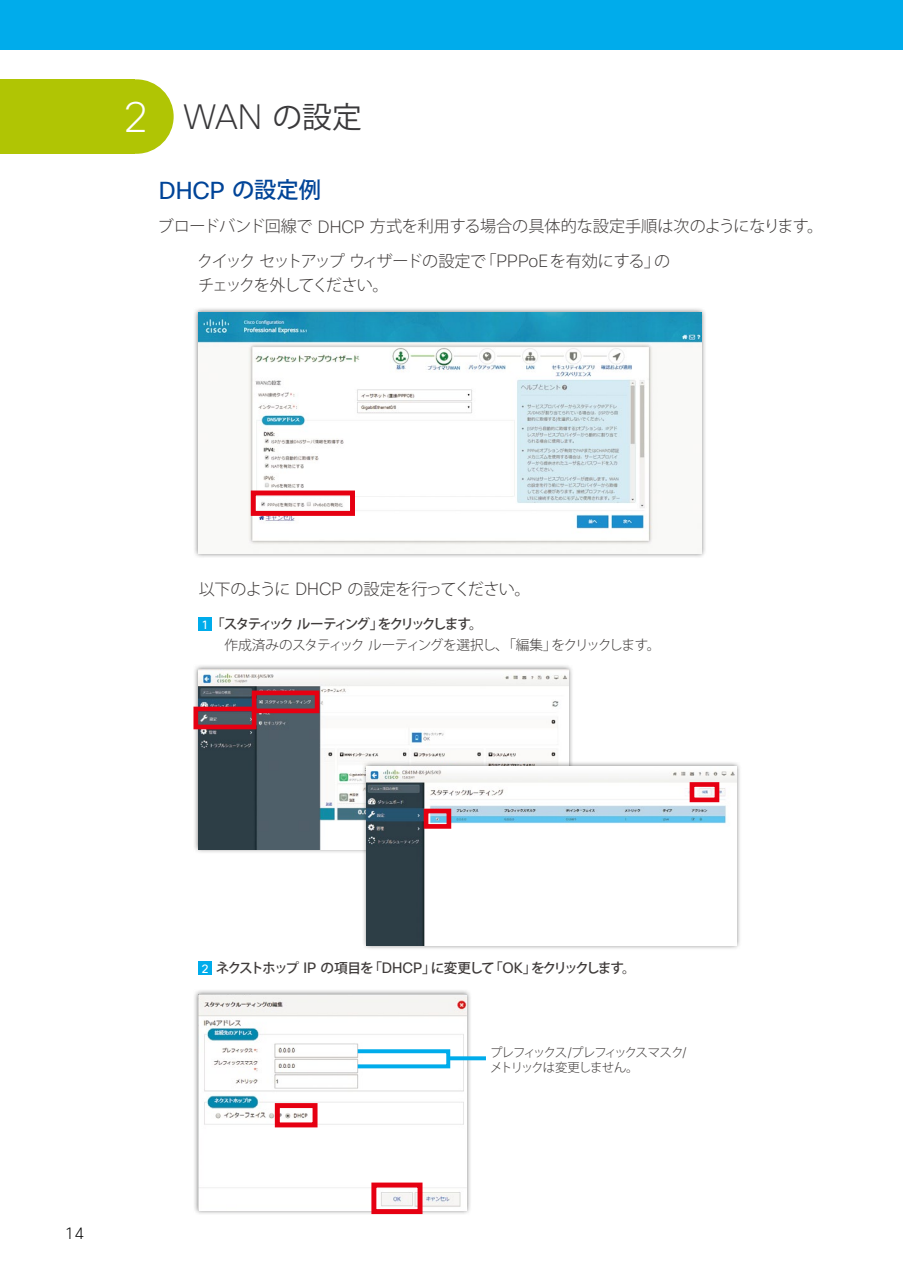
<style>
.page{position:relative;width:903px;height:1275px;background:#fff}
.page>*{position:absolute;margin:0;border:0;box-sizing:border-box;transform-origin:0 0}
.t1{font:200 34.3px "Cisco Sans";color:#3a393b}
.t2{font:23.8px "Cisco Sans";color:#004498}
.t3{font:200 16.45px "Cisco Sans";color:#000}
.t4{font:300 16.1px/23.6px "Koz Go Pro";letter-spacing:-.1em;color:#3e3a39}
.t5{font:300 16.1px "Koz Go Pro";letter-spacing:-.01em;color:#3e3a39}
.t6{font:300 16.1px "Koz Go Pro";letter-spacing:-.05em;color:#3e3a39}
.t7{font:300 13.65px/21.3px "Koz Go Pro";letter-spacing:-.075em;color:#3e3a39}
.t8{font:500 13.65px "Koz Go Pro";letter-spacing:-.125em;color:#3e3a39}
.t9{font:300 12.42px/14.9px "Koz Go Pro";letter-spacing:-.095em;color:#3e3a39}
.s1{font-size:42.52px;color:#fff}
.s2{font-family:"Koz Go Pro";font-weight:400;font-size:29.75px}
.s3{font-family:"Koz Go Pro";font-weight:500;font-size:22.4px}
.s4{font-family:"Cisco Sans";font-weight:200;font-size:17.32px}
.s5{font-family:"Cisco Sans";font-weight:400;font-size:11.9px;color:#fff}
.s6{font-weight:500}
.s7{font-family:"Cisco Sans";font-weight:400;font-size:14.53px}
.s8{font-family:"Cisco Sans";font-weight:200;font-size:13.3px}
</style>
<div class="page">
<div style="left:193px;top:307px;width:513px;height:252px;background:#000;opacity:.5"></div>
<img style="left:198px;top:313px;width:503px;height:241px">
<div style="left:193px;top:989px;width:278px;height:227px;background:#000;opacity:.5"></div>
<img style="left:198px;top:994px;width:268px;height:216px">
<div style="left:371px;top:1182px;width:51px;height:32px;border:5px solid #e60012"></div>
<div style="left:251px;top:490px;width:104px;height:26px;border:5px solid #e60012"></div>
<div style="left:193px;top:664px;width:380px;height:190px;background:#000;opacity:.5"></div>
<img style="left:198px;top:669px;width:370px;height:180px">
<div style="left:361px;top:761px;width:381px;height:189px;background:#000;opacity:.5"></div>
<img style="left:367px;top:766px;width:369px;height:179px">
<div style="left:193px;top:707px;width:63px;height:22px;border:5px solid #e60012"></div>
<div style="left:252px;top:690px;width:67px;height:23px;border:5px solid #e60012"></div>
<div style="left:424px;top:809px;width:27px;height:20px;border:5px solid #e60012"></div>
<div style="left:690px;top:782px;width:29px;height:20px;border:5px solid #e60012"></div>
<div style="left:275px;top:1103px;width:42px;height:24px;border:5px solid #e60012"></div>
<div style="left:0;top:0;width:903px;height:50px;background:#00aceb"></div>
<div style="left:198px;top:618px;width:14px;height:13px;background:#00aceb"></div>
<div style="left:198px;top:961px;width:14px;height:14px;background:#00aceb"></div>
<div style="left:0;top:79px;width:134px;height:75px;background:#b0c504"></div>
<div style="left:99px;top:79px;width:75px;height:75px;background:#b0c504;border-radius:50%"></div>
<div style="left:356px;top:1049px;width:94px;height:19px;border:4px solid #00aceb"></div>
<svg style="left:448px;top:1056px;width:38px;height:4px"></svg>
<h1 class="t1" style="left:123px;top:95px;width:240px"><span class="s1">2</span> WAN <span class="s2">の設定</span></h1>
<h2 class="t2" style="left:159px;top:175px;width:164px">DHCP <span class="s3">の設定例</span></h2>
<p class="t5" style="left:158px;top:216px;width:667px">ブロードバンド回線で <span class="s4">DHCP</span> 方式を利用する場合の具体的な設定手順は次のようになります。</p>
<p class="t4" style="left:182px;top:249px;width:505px">　クイックセットアップウィザードの設定で「<span class="s4">PPPoE</span>を有効にする」の　　チェックを外してください。</p>
<p class="t6" style="left:199px;top:578px;width:333px">以下のように <span class="s4">DHCP</span> の設定を行ってください。</p>
<p class="t7" style="left:224px;top:613px;width:437px;text-indent:-23px"><span class="s5">1</span> <span class="s6">「スタティックルーティング」をクリックします。<br></span>作成済みのスタティックルーティングを選択し、「編集」をクリックします。</p>
<p class="t3" style="left:65px;top:1222px;width:21px">14</p>
<p class="t8" style="left:202px;top:959px;width:436px"><span class="s5">2</span> ネクストホップ <span class="s7">IP</span> の項目を「<span class="s7">DHCP</span>」に変更して「<span class="s7">OK</span>」をクリックします。</p>
<p class="t9" style="left:490px;top:1045px;width:198px">プレフィックス<span class="s8">/</span>プレフィックスマスク<span class="s8">/</span>メトリックは変更しません。</p>
</div>
